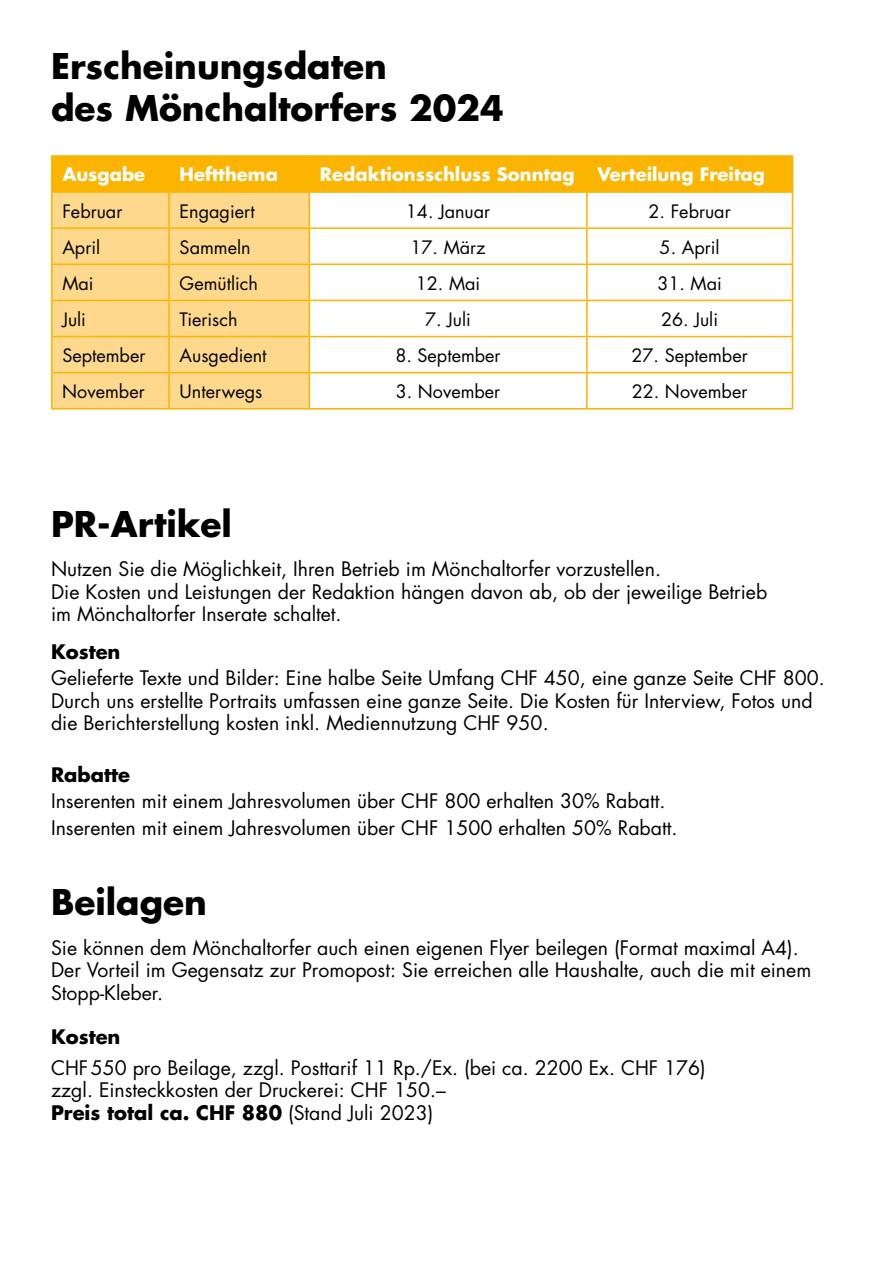
<style>
.page{position:relative;width:893px;height:1263px;background:#fff}
.page>*{position:absolute;margin:0;border:0;box-sizing:border-box;transform-origin:0 0}
.t1{font:700 34.5px/41.4px "Futura Std";color:#000}
.t2{font:19.5px/22.5px "Futura Std";color:#000}
.t3{font:700 19.5px "Futura Std";color:#000}
.t4{font:18px "Futura Std";color:#000}
.t5{font:700 18px "Futura Std";color:#fff}
.s1{font-weight:700}
</style>
<div class="page">
<div style="left:53px;top:157px;width:739px;height:34px;background:#fbb400"></div>
<div style="left:53px;top:193px;width:256px;height:215px;background:#fed98d"></div>
<hr style="left:51px;top:155px;width:118px;height:2px;background:#fbb400">
<hr style="left:51px;top:157px;width:2px;height:34px;background:#fbb400">
<hr style="left:169px;top:155px;width:140px;height:2px;background:#fbb400">
<hr style="left:309px;top:155px;width:278px;height:2px;background:#fbb400">
<hr style="left:587px;top:155px;width:206px;height:2px;background:#fbb400">
<hr style="left:792px;top:157px;width:1px;height:34px;background:#fbb400">
<hr style="left:51px;top:191px;width:118px;height:2px;background:#fbb400">
<hr style="left:169px;top:191px;width:140px;height:2px;background:#fbb400">
<hr style="left:309px;top:191px;width:278px;height:2px;background:#fbb400">
<hr style="left:587px;top:191px;width:206px;height:2px;background:#fbb400">
<hr style="left:51px;top:373px;width:2px;height:35px;background:#fbb400">
<hr style="left:792px;top:373px;width:1px;height:35px;background:#fbb400">
<hr style="left:51px;top:408px;width:118px;height:1px;background:#fbb400">
<hr style="left:169px;top:408px;width:140px;height:1px;background:#fbb400">
<hr style="left:587px;top:408px;width:206px;height:1px;background:#fbb400">
<hr style="left:51px;top:193px;width:2px;height:34px;background:#fbb400">
<hr style="left:792px;top:193px;width:1px;height:34px;background:#fbb400">
<hr style="left:51px;top:227px;width:118px;height:2px;background:#fbb400">
<hr style="left:51px;top:229px;width:2px;height:35px;background:#fbb400">
<hr style="left:169px;top:227px;width:140px;height:2px;background:#fbb400">
<hr style="left:309px;top:227px;width:278px;height:2px;background:#fbb400">
<hr style="left:587px;top:227px;width:206px;height:2px;background:#fbb400">
<hr style="left:792px;top:229px;width:1px;height:35px;background:#fbb400">
<hr style="left:51px;top:264px;width:118px;height:1px;background:#fbb400">
<hr style="left:51px;top:265px;width:2px;height:35px;background:#fbb400">
<hr style="left:169px;top:264px;width:140px;height:1px;background:#fbb400">
<hr style="left:309px;top:264px;width:278px;height:1px;background:#fbb400">
<hr style="left:587px;top:264px;width:206px;height:1px;background:#fbb400">
<hr style="left:792px;top:265px;width:1px;height:35px;background:#fbb400">
<hr style="left:51px;top:300px;width:118px;height:1px;background:#fbb400">
<hr style="left:51px;top:301px;width:2px;height:35px;background:#fbb400">
<hr style="left:169px;top:300px;width:140px;height:1px;background:#fbb400">
<hr style="left:309px;top:300px;width:278px;height:1px;background:#fbb400">
<hr style="left:587px;top:300px;width:206px;height:1px;background:#fbb400">
<hr style="left:792px;top:301px;width:1px;height:35px;background:#fbb400">
<hr style="left:51px;top:336px;width:118px;height:1px;background:#fbb400">
<hr style="left:51px;top:337px;width:2px;height:35px;background:#fbb400">
<hr style="left:169px;top:336px;width:140px;height:1px;background:#fbb400">
<hr style="left:309px;top:336px;width:278px;height:1px;background:#fbb400">
<hr style="left:587px;top:336px;width:206px;height:1px;background:#fbb400">
<hr style="left:792px;top:337px;width:1px;height:35px;background:#fbb400">
<hr style="left:51px;top:372px;width:118px;height:1px;background:#fbb400">
<hr style="left:169px;top:372px;width:140px;height:1px;background:#fbb400">
<hr style="left:309px;top:372px;width:278px;height:1px;background:#fbb400">
<hr style="left:587px;top:372px;width:206px;height:1px;background:#fbb400">
<hr style="left:168px;top:193px;width:2px;height:34px;background:#fbb400">
<hr style="left:309px;top:193px;width:1px;height:34px;background:#fbb400">
<hr style="left:586px;top:193px;width:2px;height:34px;background:#fbb400">
<hr style="left:168px;top:229px;width:2px;height:35px;background:#fbb400">
<hr style="left:309px;top:229px;width:1px;height:35px;background:#fbb400">
<hr style="left:586px;top:229px;width:2px;height:35px;background:#fbb400">
<hr style="left:168px;top:265px;width:2px;height:35px;background:#fbb400">
<hr style="left:309px;top:265px;width:1px;height:35px;background:#fbb400">
<hr style="left:586px;top:265px;width:2px;height:35px;background:#fbb400">
<hr style="left:168px;top:301px;width:2px;height:35px;background:#fbb400">
<hr style="left:309px;top:301px;width:1px;height:35px;background:#fbb400">
<hr style="left:586px;top:301px;width:2px;height:35px;background:#fbb400">
<hr style="left:168px;top:337px;width:2px;height:35px;background:#fbb400">
<hr style="left:309px;top:337px;width:1px;height:35px;background:#fbb400">
<hr style="left:586px;top:337px;width:2px;height:35px;background:#fbb400">
<hr style="left:168px;top:373px;width:2px;height:35px;background:#fbb400">
<hr style="left:309px;top:373px;width:1px;height:35px;background:#fbb400">
<hr style="left:586px;top:373px;width:2px;height:35px;background:#fbb400">
<hr style="left:309px;top:408px;width:278px;height:1px;background:#fbb400">
<h1 class="t1" style="left:51px;top:45px;width:454px">Erscheinungsdaten<br>des Mönchaltorfers 2024</h1>
<p class="t5" style="left:62px;top:163px;width:84px">Ausgabe</p>
<p class="t5" style="left:180px;top:163px;width:100px">Heftthema</p>
<p class="t5" style="left:320px;top:163px;width:256px">Redaktionsschluss Sonntag</p>
<p class="t5" style="left:597px;top:163px;width:169px">Verteilung Freitag</p>
<p class="t4" style="left:62px;top:199px;width:61px">Februar</p>
<p class="t4" style="left:180px;top:199px;width:77px">Engagiert</p>
<p class="t4" style="left:406px;top:199px;width:86px">14. Januar</p>
<p class="t4" style="left:648px;top:199px;width:84px">2. Februar</p>
<p class="t4" style="left:62px;top:236px;width:39px">April</p>
<p class="t4" style="left:180px;top:236px;width:73px">Sammeln</p>
<p class="t4" style="left:410px;top:236px;width:77px">17. März</p>
<p class="t4" style="left:660px;top:236px;width:61px">5. April</p>
<p class="t4" style="left:62px;top:272px;width:33px">Mai</p>
<p class="t4" style="left:180px;top:272px;width:80px">Gemütlich</p>
<p class="t4" style="left:416px;top:272px;width:66px">12. Mai</p>
<p class="t4" style="left:657px;top:272px;width:66px">31. Mai</p>
<p class="t4" style="left:62px;top:308px;width:25px">Juli</p>
<p class="t4" style="left:180px;top:308px;width:59px">Tierisch</p>
<p class="t4" style="left:425px;top:308px;width:47px">7. Juli</p>
<p class="t4" style="left:661px;top:308px;width:58px">26. Juli</p>
<p class="t4" style="left:62px;top:344px;width:85px">September</p>
<p class="t4" style="left:180px;top:344px;width:89px">Ausgedient</p>
<p class="t4" style="left:395px;top:344px;width:107px">8. September</p>
<p class="t4" style="left:631px;top:344px;width:118px">27. September</p>
<p class="t4" style="left:62px;top:380px;width:84px">November</p>
<p class="t4" style="left:180px;top:380px;width:84px">Unterwegs</p>
<p class="t4" style="left:396px;top:380px;width:106px">3. November</p>
<p class="t4" style="left:632px;top:380px;width:117px">22. November</p>
<h1 class="t1" style="left:51px;top:503px;width:183px">PR-Artikel</h1>
<p class="t2" style="left:51px;top:558px;width:718px">Nutzen Sie die Möglichkeit, Ihren Betrieb im Mönchaltorfer vorzustellen.<br>Die Kosten und Leistungen der Redaktion hängen davon ab, ob der jeweilige Betrieb im Mönchaltorfer Inserate schaltet.</p>
<p class="t3" style="left:51px;top:638px;width:71px">Kosten</p>
<p class="t2" style="left:51px;top:667px;width:775px">Gelieferte Texte und Bilder: Eine halbe Seite Umfang CHF 450, eine ganze Seite CHF 800.<br>Durch uns erstellte Portraits umfassen eine ganze Seite. Die Kosten für Interview, Fotos und die Berichterstellung kosten inkl. Mediennutzung CHF 950.</p>
<p class="t3" style="left:51px;top:761px;width:81px">Rabatte</p>
<p class="t2" style="left:51px;top:788px;width:628px;line-height:26.7px">Inserenten mit einem Jahresvolumen über CHF 800 erhalten 30% Rabatt.<br>Inserenten mit einem Jahresvolumen über CHF 1500 erhalten 50% Rabatt.</p>
<h1 class="t1" style="left:51px;top:881px;width:157px">Beilagen</h1>
<p class="t2" style="left:51px;top:937px;width:762px">Sie können dem Mönchaltorfer auch einen eigenen Flyer beilegen (Format maximal A4).<br>Der Vorteil im Gegensatz zur Promopost: Sie erreichen alle Haushalte, auch die mit einem<br>Stopp-Kleber.</p>
<p class="t3" style="left:51px;top:1023px;width:71px">Kosten</p>
<p class="t2" style="left:51px;top:1056px;width:656px">CHF550 pro Beilage, zzgl. Posttarif 11 Rp./Ex. (bei ca. 2200 Ex. CHF 176) zzgl. Einsteckkosten der Druckerei: CHF 150.–<br><span class="s1">Preis total ca. CHF 880</span> (Stand Juli 2023)</p>
</div>
